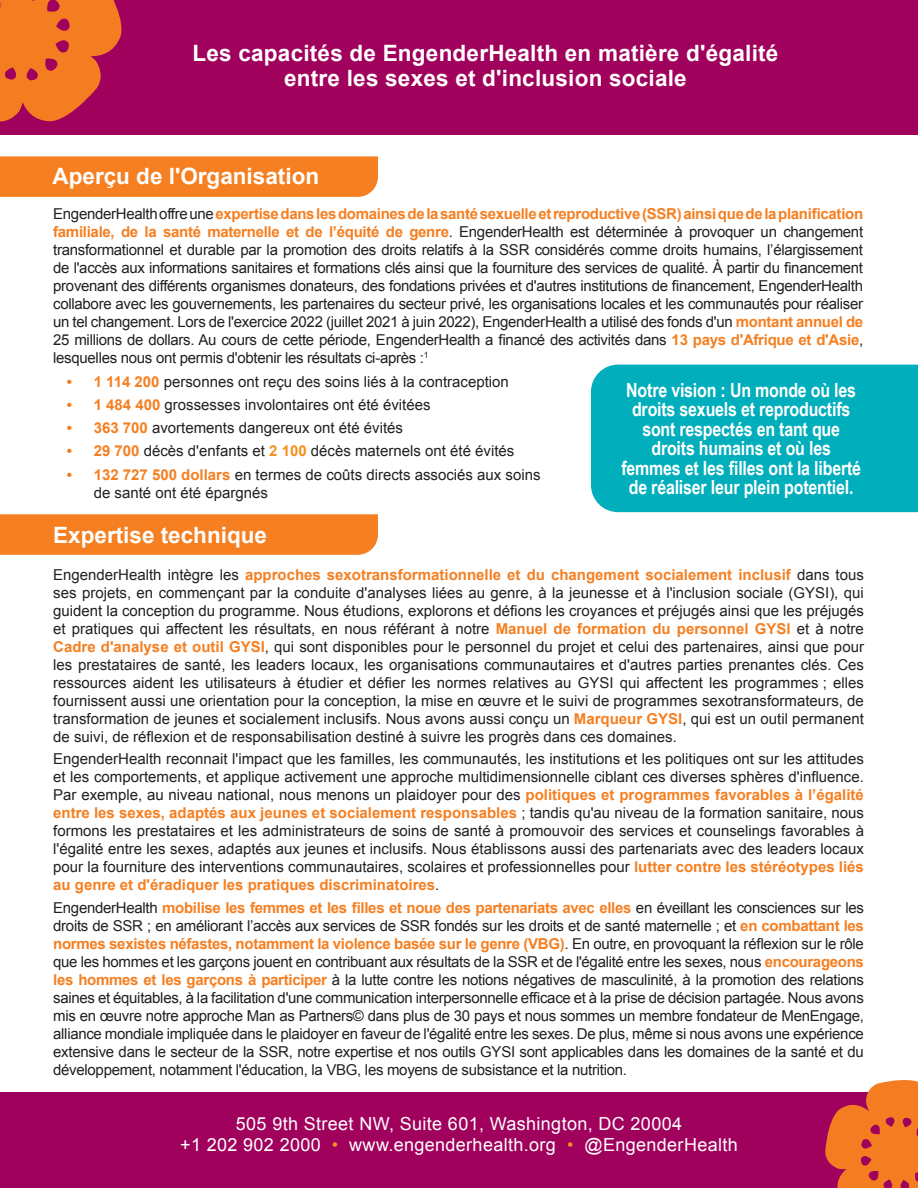
<style>
.page{position:relative;width:918px;height:1188px;background:#fff}
.page>*{position:absolute;margin:0;border:0;box-sizing:border-box;transform-origin:0 0}
.Header_Text{font:700 22.5px/25.5px "Arial";letter-spacing:.01em;color:#fff;text-align:center}
.Bullet_Style{font:700 19.5px/19.5px "Arial Narrow";letter-spacing:-.01em;color:#fff;text-align:center}
.t1{font:18px "Arial";letter-spacing:.02em;color:#fff}
.Body_Paragraph{font:15px/18px "Arial";color:#231f20;text-align:justify}
.s1{font-weight:700;color:#f57f21}
.s2{font-weight:700;color:#f4911d}
.s3{color:#f4911d}
</style>
<div class="page">
<div style="left:0;top:156px;width:378px;height:41px;background:#f57f21"></div>
<div style="left:0;top:514px;width:378px;height:41px;background:#f57f21"></div>
<div style="left:0;top:1093px;width:918px;height:95px;background:#a0015c"></div>
<div style="left:0;top:0;width:918px;height:135px;background:#a0015c"></div>
<div style="left:591px;top:365px;width:327px;height:147px;background:#00aebc"></div>
<svg style="left:0;top:0;width:122px;height:122px"></svg>
<svg style="left:825px;top:1080px;width:93px;height:108px"></svg>
<p class="Header_Text" style="left:193px;top:41px;width:587px">Les capacités de EngenderHealth en matière d'égalité entre les sexes et d'inclusion sociale</p>
<p class="Header_Text" style="left:52px;top:165px;width:268px">Aperçu de l'Organisation</p>
<p class="Body_Paragraph" style="left:53px;top:205px;width:812px">EngenderHealth offre une <span class="s1">expertise dans les domaines de la santé sexuelle et reproductive (SSR) ainsi que de la planification familiale, de la santé maternelle et de l’équité de genre</span>. EngenderHealth est déterminée à provoquer un changement transformationnel et durable par la promotion des droits relatifs à la SSR considérés comme droits humains, l’élargissement de l'accès aux informations sanitaires et formations clés ainsi que la fourniture des services de qualité. À partir du financement provenant des différents organismes donateurs, des fondations privées et d'autres institutions de financement, EngenderHealth collabore avec les gouvernements, les partenaires du secteur privé, les organisations locales et les communautés pour réaliser un tel changement. Lors de l'exercice 2022 (juillet 2021 à juin 2022), EngenderHealth a utilisé des fonds d'un <span class="s1">montant annuel de </span>25 millions de dollars. Au cours de cette période, EngenderHealth a financé des activités dans <span class="s1">13 pays d'Afrique et d'Asie</span>, lesquelles nous ont permis d'obtenir les résultats ci-après :<sup>1</sup></p>
<p class="Body_Paragraph" style="left:67px;top:372px;width:444px"><span class="s1">• 1 114 200</span> personnes ont reçu des soins liés à la contraception</p>
<p class="Body_Paragraph" style="left:67px;top:396px;width:365px"><span class="s1">• 1 484 400</span> grossesses involontaires ont été évitées</p>
<p class="Body_Paragraph" style="left:67px;top:419px;width:338px"><span class="s1">• 363 700</span> avortements dangereux ont été évités</p>
<p class="Body_Paragraph" style="left:67px;top:442px;width:449px"><span class="s1">• 29 700</span> décès d'enfants et <span class="s2">2 100</span> décès maternels ont été évités</p>
<p class="Body_Paragraph" style="left:94px;top:465px;width:448px;text-indent:-27px"><span class="s1">• 132 727 500 dollars</span> en termes de coûts directs associés aux soins de santé ont été épargnés</p>
<p class="Bullet_Style" style="left:621px;top:379px;width:241px">Notre vision : Un monde où les droits sexuels et reproductifs sont respectés en tant que droits humains et où les femmes et les filles ont la liberté de réaliser leur plein potentiel.</p>
<p class="Header_Text" style="left:53px;top:523px;width:215px">Expertise technique</p>
<p class="Body_Paragraph" style="left:53px;top:566px;width:812px">EngenderHealth intègre les <span class="s1">approches sexotransformationnelle et du changement socialement inclusif</span> dans tous ses projets, en commençant par la conduite d'analyses liées au genre, à la jeunesse et à l'inclusion sociale (GYSI), qui guident la conception du programme. Nous étudions, explorons et défions les croyances et préjugés ainsi que les préjugés et pratiques qui affectent les résultats, en nous référant à notre <span class="s1">Manuel de formation du personnel GYSI</span> et à notre <span class="s1">Cadre d'analyse et outil GYSI</span>, qui sont disponibles pour le personnel du projet et celui des partenaires, ainsi que pour les prestataires de santé, les leaders locaux, les organisations communautaires et d'autres parties prenantes clés. Ces ressources aident les utilisateurs à étudier et défier les normes relatives au GYSI qui affectent les programmes ; elles fournissent aussi une orientation pour la conception, la mise en œuvre et le suivi de programmes sexotransformateurs, de transformation de jeunes et socialement inclusifs. Nous avons aussi conçu un <span class="s1">Marqueur GYSI</span>, qui est un outil permanent de suivi, de réflexion et de responsabilisation destiné à suivre les progrès dans ces domaines.</p>
<p class="Body_Paragraph" style="left:53px;top:750px;width:812px">EngenderHealth reconnait l'impact que les familles, les communautés, les institutions et les politiques ont sur les attitudes et les comportements, et applique activement une approche multidimensionnelle ciblant ces diverses sphères d'influence.<br>Par exemple, au niveau national, nous menons un plaidoyer pour des <span class="s1">politiques et programmes favorables à l’égalité entre les sexes, adaptés aux jeunes et socialement responsables</span> ; tandis qu'au niveau de la formation sanitaire, nous formons les prestataires et les administrateurs de soins de santé à promouvoir des services et counselings favorables à l'égalité entre les sexes, adaptés aux jeunes et inclusifs. Nous établissons aussi des partenariats avec des leaders locaux pour la fourniture des interventions communautaires, scolaires et professionnelles pour <span class="s1">lutter contre les stéréotypes liés au genre et d'éradiquer les pratiques discriminatoires</span>.</p>
<p class="Body_Paragraph" style="left:53px;top:899px;width:812px">EngenderHealth <span class="s1">mobilise les femmes et les filles et noue des partenariats avec elles</span> en éveillant les consciences sur les droits de SSR ; en améliorant l’accès aux services de SSR fondés sur les droits et de santé maternelle ; et <span class="s1">en combattant les normes sexistes néfastes, notamment la violence basée sur le genre (VBG)</span>. En outre, en provoquant la réflexion sur le rôle que les hommes et les garçons jouent en contribuant aux résultats de la SSR et de l'égalité entre les sexes, nous <span class="s1">encourageons les hommes et les garçons à participer</span> à la lutte contre les notions négatives de masculinité, à la promotion des relations saines et équitables, à la facilitation d'une communication interpersonnelle efficace et à la prise de décision partagée. Nous avons mis en œuvre notre approche Man as Partners© dans plus de 30 pays et nous sommes un membre fondateur de MenEngage, alliance mondiale impliquée dans le plaidoyer en faveur de l'égalité entre les sexes. De plus, même si nous avons une expérience extensive dans le secteur de la SSR, notre expertise et nos outils GYSI sont applicables dans les domaines de la santé et du développement, notamment l'éducation, la VBG, les moyens de subsistance et la nutrition.</p>
<p class="t1" style="left:236px;top:1112px;width:448px">505 9th Street NW, Suite 601, Washington, DC 20004</p>
<p class="t1" style="left:180px;top:1133px;width:559px">+1 202 902 2000 <span class="s3">•</span> www.engenderhealth.org <span class="s3">•</span> @EngenderHealth</p>
</div>
